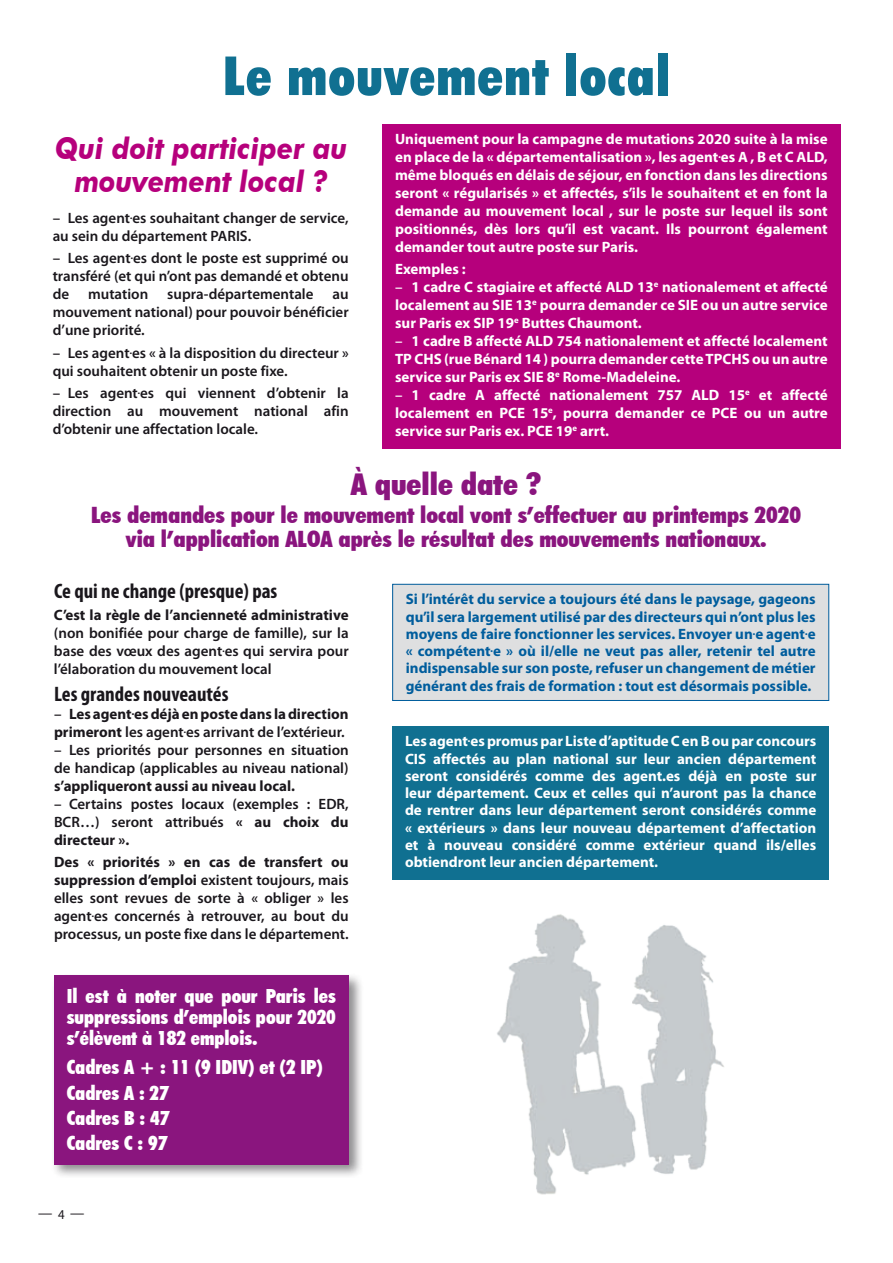
<style>
.page{position:relative;width:893px;height:1263px;background:#fff}
.page>*{position:absolute;margin:0;border:0;box-sizing:border-box;transform-origin:0 0}
.t1{font:900 condensed 54px "Futura BT";letter-spacing:.02em;color:#107091}
.t2{font:italic 700 30px/33px "Futura BT";color:#b6007c;text-align:center;scale:.9 1}
.t3{font:900 condensed 30px "Futura BT";color:#8a157e;scale:1.05 1}
.t4{font:900 condensed 22.5px/24px "Futura BT";color:#8a157e;text-align:center;scale:1.05 1}
.t5{font:700 condensed 21px "Myriad Pro";color:#1a171c}
.t6{font:900 condensed 19.5px/25.2px "Futura BT";color:#fff;text-align:justify}
.t7{font:700 15px/18px "Myriad Pro";color:#fff;text-align:justify}
.t8{font:600 15px/18px "Myriad Pro";color:#1a171c;text-align:justify}
.t9{font:700 15px/17.2px "Myriad Pro";color:#005d9d;text-align:justify}
.t10{font:700 15px/18px "Myriad Pro";color:#1a171c}
.t11{font:15px "Myriad Pro";color:#1a171c;scale:.95 1}
.s1{font-weight:600}
.s2{font-weight:700}
.s3{font-size:13.5px}
</style>
<div class="page">
<div style="left:382px;top:124px;width:458px;height:325px;background:#b6007c"></div>
<div style="left:393px;top:584px;width:436px;height:116px;background:#dedfe0"></div>
<div style="left:392px;top:584px;width:437px;height:117px;border:1px solid #005d9d"></div>
<div style="left:392px;top:727px;width:437px;height:153px;background:#107091"></div>
<div style="left:51px;top:972px;width:313px;height:208px;background:#1a171c;opacity:.5"></div>
<div style="left:54px;top:975px;width:295px;height:189px;background:#8a157e"></div>
<img style="left:497px;top:914px;width:227px;height:281px">
<h1 class="t1" style="left:223px;top:43px;width:448px">Le mouvement local</h1>
<p class="t7" style="left:395px;top:130px;width:434px">Uniquement pour la campagne de mutations 2020 suite à la mise en place de la « départementalisation », les agent.es A , B et C ALD, même bloqués en délais de séjour, en fonction dans les directions seront « régularisés » et affectés, s’ils le souhaitent et en font la demande au mouvement local , sur le poste sur lequel ils sont positionnés, dès lors qu’il est vacant. Ils pourront également demander tout autre poste sur Paris.</p>
<p class="t7" style="left:395px;top:260px;width:72px">Exemples :</p>
<p class="t7" style="left:395px;top:278px;width:434px"><span class="s1">–</span> 1 cadre C stagiaire et affecté ALD 13<sup>e</sup> nationalement et affecté localement au SIE 13<sup>e</sup> pourra demander ce SIE ou un autre service sur Paris ex SIP 19<sup>e</sup> Buttes Chaumont.</p>
<p class="t7" style="left:395px;top:332px;width:434px"><span class="s1">–</span> 1 cadre B affecté ALD 754 nationalement et affecté localement TP CHS (rue Bénard 14 ) pourra demander cette TPCHS ou un autre service sur Paris ex SIE 8<sup>e</sup> Rome-Madeleine.</p>
<p class="t7" style="left:395px;top:386px;width:434px"><span class="s1">–</span> 1 cadre A affecté nationalement 757 ALD 15<sup>e</sup> et affecté localement en PCE 15<sup>e</sup>, pourra demander ce PCE ou un autre service sur Paris ex. PCE 19<sup>e</sup> arrt.</p>
<h2 class="t3" style="left:351px;top:466px;width:183px">À quelle date ?</h2>
<h3 class="t4" style="left:91px;top:503px;width:678px">Les demandes pour le mouvement local vont s’effectuer au printemps 2020 via l’application ALOA après le résultat des mouvements nationaux.</h3>
<h3 class="t5" style="left:54px;top:577px;width:225px">Ce qui ne change (presque) pas</h3>
<p class="t10" style="left:54px;top:605px;width:296px">C’est la règle de l’ancienneté administrative</p>
<p class="t8" style="left:54px;top:623px;width:296px">(non bonifiée pour charge de famille), sur la base des vœux des agent.es qui servira pour l’élaboration du mouvement local</p>
<h3 class="t5" style="left:54px;top:680px;width:176px">Les grandes nouveautés</h3>
<p class="t10" style="left:54px;top:704px;width:296px"><span class="s1">–</span> Les agent.es déjà en poste dans la direction primeront <span class="s1">les agent.es arrivant de l’extérieur.</span></p>
<p class="t8" style="left:54px;top:740px;width:296px">– Les priorités pour personnes en situation de handicap (applicables au niveau national)</p>
<p class="t10" style="left:54px;top:776px;width:243px">s’appliqueront aussi au niveau local.</p>
<p class="t8" style="left:54px;top:794px;width:296px">– Certains postes locaux (exemples : EDR, BCR…) seront attribués <span class="s2">« au choix du directeur ».</span></p>
<p class="t8" style="left:54px;top:852px;width:296px"><span class="s2">Des « priorités » en cas de transfert ou suppression d’emploi</span> existent toujours, mais elles sont revues de sorte à « obliger » les agent.es concernés à retrouver, au bout du processus, un poste fixe dans le département.</p>
<h2 class="t2" style="left:55px;top:132px;width:326px">Qui doit participer au mouvement local ?</h2>
<p class="t8" style="left:53px;top:209px;width:297px">– Les agent.es souhaitant changer de service, au sein du département PARIS.</p>
<p class="t8" style="left:53px;top:249px;width:297px">– Les agent.es dont le poste est supprimé ou transféré (et qui n’ont pas demandé et obtenu de</p>
<p class="t8" style="left:88px;top:285px;width:62px">mutation</p>
<p class="t8" style="left:167px;top:285px;width:148px">supra-départementale</p>
<p class="t8" style="left:53px;top:285px;width:297px;text-indent:280px">au mouvement national) pour pouvoir bénéficier d’une priorité.</p>
<p class="t8" style="left:53px;top:343px;width:297px">– Les agent.es « à la disposition du directeur » qui souhaitent obtenir un poste fixe.</p>
<p class="t8" style="left:53px;top:383px;width:297px">– Les agent.es qui viennent d’obtenir la direction au mouvement national afin d’obtenir une affectation locale.</p>
<p class="t9" style="left:406px;top:590px;width:411px">Si l’intérêt du service a toujours été dans le paysage, gageons qu’il sera largement utilisé par des directeurs qui n’ont plus les moyens de faire fonctionner les services. Envoyer un.e agent.e « compétent.e » où il/elle ne veut pas aller, retenir tel autre indispensable sur son poste, refuser un changement de métier générant des frais de formation : tout est désormais possible.</p>
<p class="t7" style="left:405px;top:732px;width:413px;line-height:17.2px">Les agent.es promus par Liste d’aptitude C en B ou par concours CIS affectés au plan national sur leur ancien département seront considérés comme des agent.es déjà en poste sur leur département. Ceux et celles qui n’auront pas la chance de rentrer dans leur département seront considérés comme « extérieurs » dans leur nouveau département d’affectation et à nouveau considéré comme extérieur quand ils/elles obtiendront leur ancien département.</p>
<h3 class="t6" style="left:67px;top:985px;width:271px;line-height:21px">Il est à noter que pour Paris les suppressions d’emplois pour 2020 s’élèvent à 182 emplois.</h3>
<h3 class="t6" style="left:67px;top:1055px;width:258px;text-align:left">Cadres A + : 11 (9 IDIV) et (2 IP)<br>Cadres A : 27<br>Cadres B : 47<br>Cadres C : 97</h3>
<p class="t11" style="left:38px;top:1205px;width:50px">— <span class="s3">4</span> —</p>
</div>
